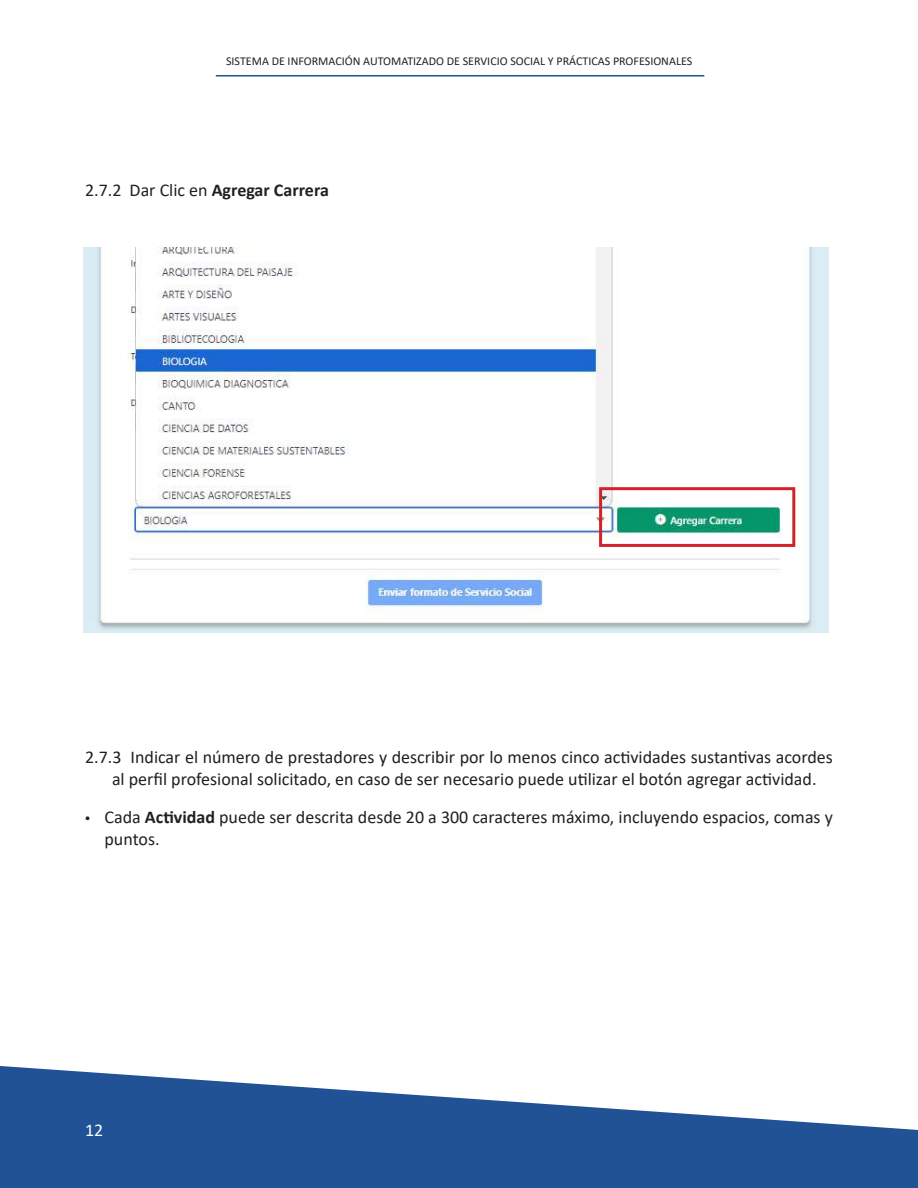
<style>
.page{position:relative;width:918px;height:1188px;background:#fff}
.page>*{position:absolute;margin:0;border:0;box-sizing:border-box;transform-origin:0 0}
.t1{font:18px/22.5px "Calibri";color:#231f20;text-align:center}
.t2{font:18px "Calibri";color:#fff}
.t3{font:12px "Calibri";color:#231f20}
.s1{font-weight:700}
.s2{font-family:"Myriad Pro"}
</style>
<div class="page">
<svg style="left:0;top:1066px;width:918px;height:122px;fill:#205295"></svg>
<hr style="left:216px;top:75px;width:488px;height:2px;background:#205295">
<img style="left:84px;top:248px;width:744px;height:385px">
<div style="left:599px;top:487px;width:196px;height:60px;border:3px solid #d1232a"></div>
<p class="t3" style="left:226px;top:52px;width:468px">SISTEMA DE INFORMACIÓN AUTOMATIZADO DE SERVICIO SOCIAL Y PRÁCTICAS PROFESIONALES</p>
<p class="t1" style="left:85px;top:179px;width:245px">2.7.2 Dar Clic en <span class="s1">Agregar Carrera</span></p>
<p class="t1" style="left:85px;top:745px;width:749px">2.7.3 Indicar el número de prestadores y describir por lo menos cinco actividades sustantivas acordes al perfil profesional solicitado, en caso de ser necesario puede utilizar el botón agregar actividad.</p>
<p class="t1" style="left:105px;top:805px;width:730px;text-align:left;text-indent:-20px"><span class="s2">•</span> Cada <span class="s1">Actividad</span> puede ser descrita desde 20 a 300 caracteres máximo, incluyendo espacios, comas y puntos.</p>
<p class="t2" style="left:85px;top:1117px;width:20px">12</p>
</div>
